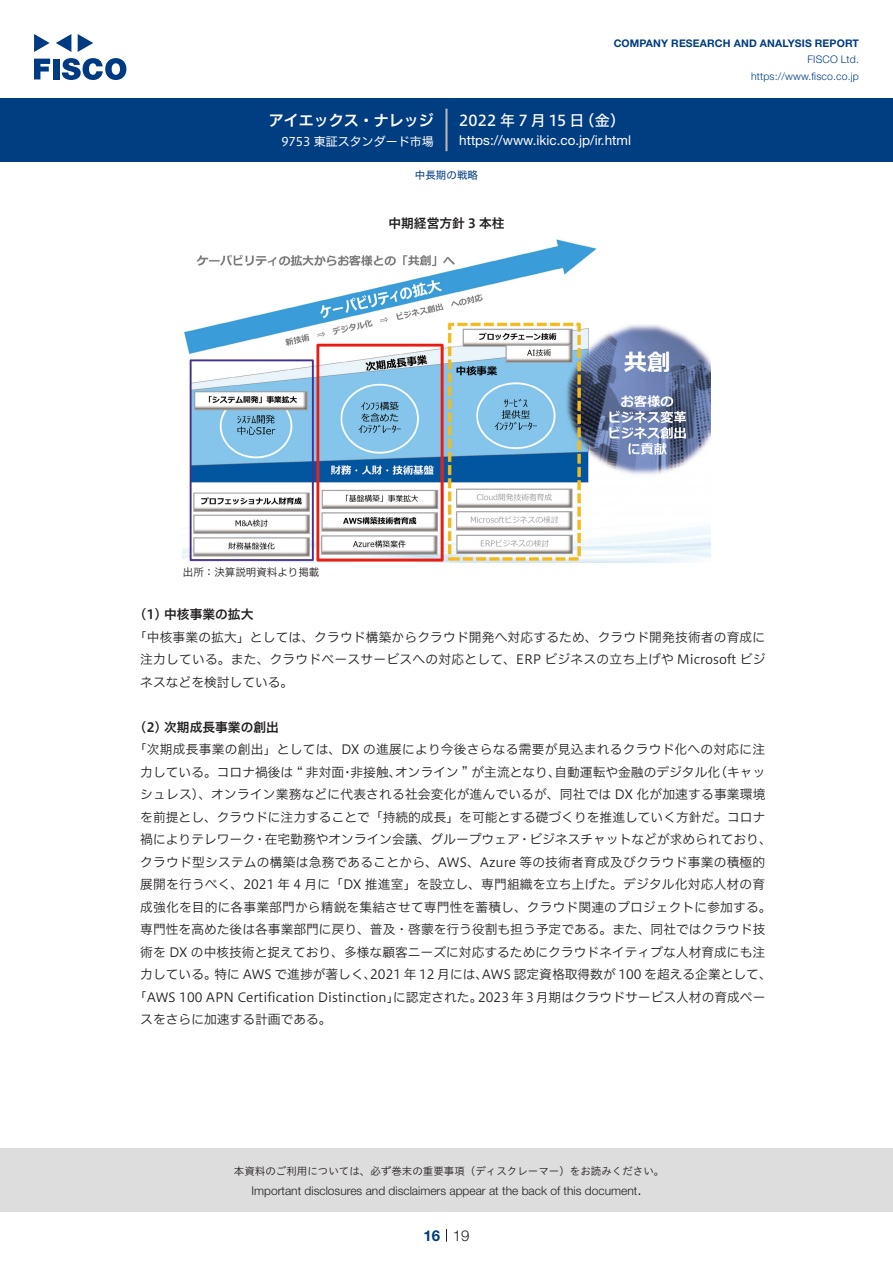
<style>
.page{position:relative;width:893px;height:1263px;background:#fff}
.page>*{position:absolute;margin:0;border:0;box-sizing:border-box;transform-origin:0 0}
.t1{font:15px "Hiragino UD Sans F Std N W5";letter-spacing:.005em;color:#fff}
.t2{font:15px "Hiragino UD Sans F Std N W6";color:#fff}
.t3{font:300 15px "Helvetica Neue LT Std";color:#231f20}
.t4{font:700 15px "Helvetica Neue LT Std";color:#003d81}
.t5{font:13.5px "Helvetica Neue LT Std";color:#fff}
.t6{font:12.75px/22.5px "Hiragino UD Sans F Std N W3";color:#231f20;text-align:justify}
.t7{font:12.75px/22.5px "Hiragino UD Sans F Std N W3";letter-spacing:.02em;color:#231f20;text-align:right}
.t8{font:12.75px "Hiragino UD Sans F Std N W6";color:#231f20}
.t9{font:300 12px "Helvetica Neue LT Std";color:#231f20}
.t10{font:12px "Hiragino UD Sans F Std N W4";color:#fff}
.t11{font:10.5px "Hiragino UD Sans Std W3";color:#231f20}
.t12{font:700 10.5px "Helvetica Neue LT Std";letter-spacing:.015em;color:#003d81}
.t13{font:300 10.5px/16.5px "Helvetica Neue LT Std";letter-spacing:.015em;color:#003d81;text-align:right}
.t14{font:10.5px "Hiragino UD Sans F Std N W3";color:#231f20}
.t15{font:10.5px "Hiragino UD Sans F Std N W4";color:#003d81}
</style>
<div class="page">
<div style="left:0;top:1148px;width:893px;height:64px;background:#ddd"></div>
<svg style="left:34px;top:59px;width:16px;height:20px"></svg>
<div style="left:53px;top:59px;width:6px;height:20px;background:#003a83"></div>
<svg style="left:62px;top:58px;width:64px;height:22px"></svg>
<svg style="left:34px;top:34px;width:16px;height:18px"></svg>
<svg style="left:78px;top:34px;width:15px;height:18px"></svg>
<svg style="left:56px;top:34px;width:15px;height:18px"></svg>
<div style="left:0;top:98px;width:893px;height:64px;background:#003d81"></div>
<hr style="left:445px;top:109px;width:3px;height:42px;background:#b5b5b6">
<svg style="left:446px;top:1229px;width:1px;height:13px"></svg>
<img style="left:183px;top:239px;width:527px;height:324px">
<p class="t2" style="left:269px;top:109px;width:167px">アイエックス・ナレッジ</p>
<p class="t10" style="left:281px;top:132px;width:154px">9753 東証スタンダード市場</p>
<p class="t12" style="left:614px;top:37px;width:247px">COMPANY RESEARCH AND ANALYSIS REPORT</p>
<p class="t13" style="left:751px;top:51px;width:109px">FISCO Ltd. https://www.fisco.co j p.</p>
<p class="t1" style="left:579px;top:109px;width:47px">（金(</p>
<p class="t1" style="left:459px;top:109px;width:127px">2022 年 7 月 15 日</p>
<p class="t5" style="left:459px;top:132px;width:173px">https://www.ikic.co j p. .i r/ html</p>
<p class="t15" style="left:415px;top:167px;width:64px">中長期の戦略</p>
<p class="t8" style="left:388px;top:214px;width:118px">中期経営方針 3 本柱</p>
<p class="t14" style="left:183px;top:564px;width:138px">出所：決算説明資料より掲載</p>
<p class="t8" style="left:140px;top:605px;width:115px">1( ) 中核事業の拡大</p>
<p class="t6" style="left:140px;top:625px;width:627px;text-indent:-6px">「中核事業の拡大」としては、クラウド構築からクラウド開発へ対応するため、クラウド開発技術者の育成に注力している。また、クラウドベースサービスへの対応として、ERP ビジネスの立ち上げや Microsoft ビジネスなどを検討している。</p>
<p class="t8" style="left:140px;top:717px;width:140px">2( ) 次期成長事業の創出</p>
<p class="t7" style="left:134px;top:737px;width:633px">「次期成長事業の創出」としては、DX の進展により今後さらなる需要が見込まれるクラウド化への対応に注（キャッ</p>
<p class="t6" style="left:395px;top:760px;width:167px">オンライン ” が主流となり、</p>
<p class="t6" style="left:554px;top:760px;width:167px">自動運転や金融のデジタル化</p>
<p class="t6" style="left:140px;top:760px;width:205px">力している。コロナ禍後は “ 非対面</p>
<p class="t6" style="left:140px;top:782px;width:627px">シュレス）、オンライン業務などに代表される社会変化が進んでいるが、同社では DX 化が加速する事業環境</p>
<p class="t6" style="left:140px;top:805px;width:627px">を前提とし、クラウドに注力することで「持続的成長」を可能とする礎づくりを推進していく方針だ。コロナ</p>
<p class="t6" style="left:140px;top:827px;width:633px">禍によりテレワーク・在宅勤務やオンライン会議、グループウェア・ビジネスチャットなどが求められており、</p>
<p class="t6" style="left:140px;top:850px;width:626px">クラウド型システムの構築は急務であることから、AWS、Azure 等の技術者育成及びクラウド事業の積極的</p>
<p class="t6" style="left:140px;top:872px;width:626px">展開を行うべく、2021 年 4 月に「DX 推進室」を設立し、専門組織を立ち上げた。デジタル化対応人材の育</p>
<p class="t6" style="left:140px;top:895px;width:633px">成強化を目的に各事業部門から精鋭を集結させて専門性を蓄積し、クラウド関連のプロジェクトに参加する。</p>
<p class="t6" style="left:140px;top:917px;width:627px">専門性を高めた後は各事業部門に戻り、普及・啓蒙を行う役割も担う予定である。また、同社ではクラウド技</p>
<p class="t6" style="left:140px;top:940px;width:626px">術を DX の中核技術と捉えており、多様な顧客ニーズに対応するためにクラウドネイティブな人材育成にも注</p>
<p class="t6" style="left:482px;top:962px;width:291px">AWS 認定資格取得数が 100 を超える企業として、</p>
<p class="t6" style="left:351px;top:760px;width:52px">非接触、</p>
<p class="t6" style="left:341px;top:760px;width:14px">・</p>
<p class="t6" style="left:215px;top:962px;width:163px">特に AWS で進捗が著しく、</p>
<p class="t6" style="left:370px;top:962px;width:120px">2021 年 12 月には、</p>
<p class="t6" style="left:140px;top:962px;width:78px">力している。</p>
<p class="t6" style="left:478px;top:985px;width:289px">2023 年 3 月期はクラウドサービス人材の育成ペー</p>
<p class="t6" style="left:140px;top:985px;width:261px;text-indent:-6px">「AWS 100 APN Certification Distinction」スをさらに加速する計画である。</p>
<p class="t6" style="left:393px;top:985px;width:91px">に認定された。</p>
<p class="t11" style="left:234px;top:1163px;width:432px">本資料のご利用については、必ず巻末の重要事項（ディスクレーマー）をお読みください。</p>
<p class="t3" style="left:637px;top:1180px;width:6px">.</p>
<p class="t9" style="left:251px;top:1183px;width:387px">Important disclosures and disclaimers appear at the back of this document</p>
<p class="t4" style="left:423px;top:1226px;width:18px">16</p>
<p class="t3" style="left:453px;top:1226px;width:18px">19</p>
</div>
